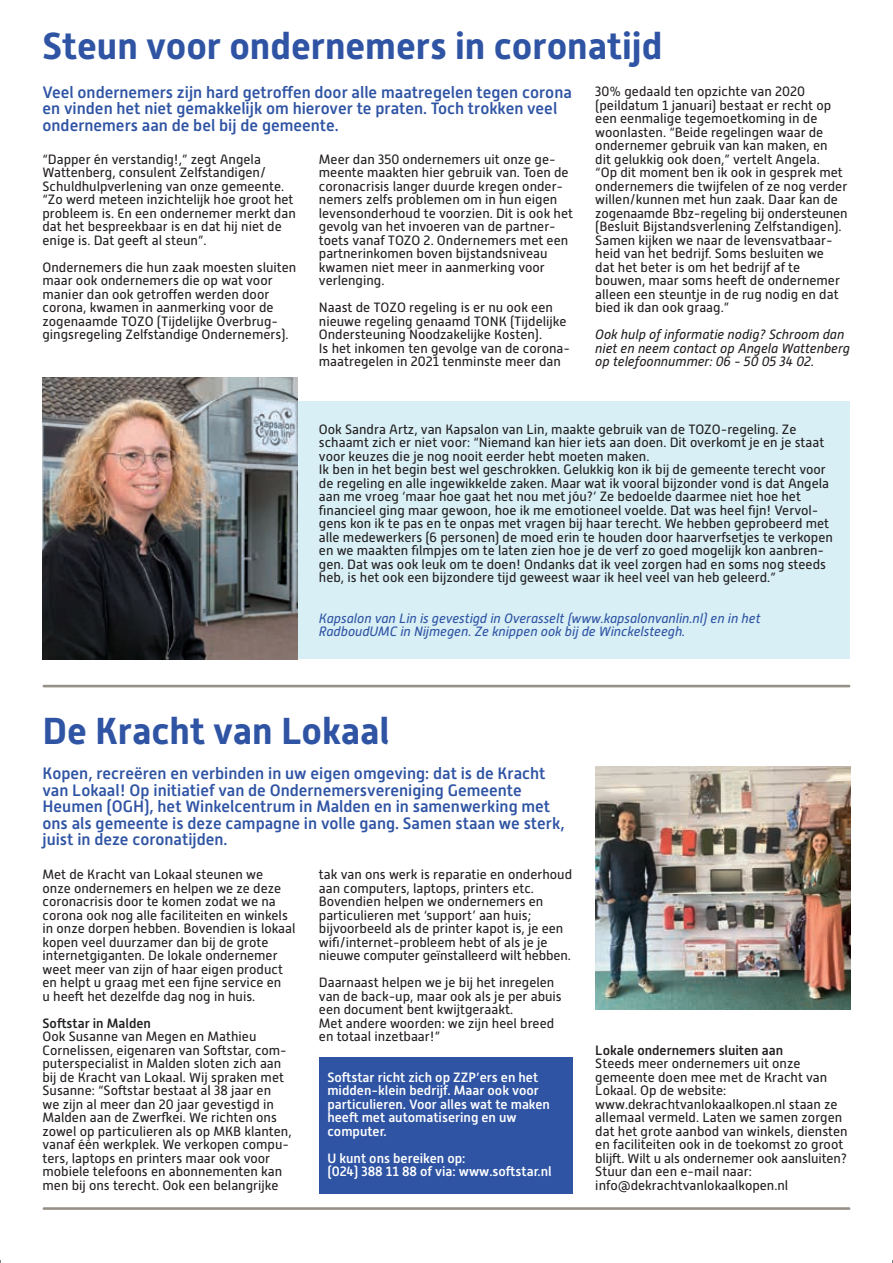
<style>
.page{position:relative;width:893px;height:1263px;background:#fff}
.page>*{position:absolute;margin:0;border:0;box-sizing:border-box;transform-origin:0 0}
.t1{font:700 37.5px "Alwyn New";color:#2f54a4}
.t2{font:500 16.5px/16.5px "Alwyn New";color:#2f54a4}
.t3{font:13.5px/13.5px "Alwyn New";color:#231f20}
.t4{font:500 13.5px/13.5px "Alwyn New";color:#fff}
.t5{font:italic 13.5px/13.5px "Alwyn New";color:#2f54a4}
.t6{font:italic 13.5px/13.5px "Alwyn New";color:#231f20}
.t7{font:500 13.5px "Alwyn New";color:#231f20}
</style>
<div class="page">
<div style="left:320px;top:1057px;width:253px;height:137px;background:#2f54a4"></div>
<div style="left:43px;top:402px;width:807px;height:257px;background:#d7eff5"></div>
<img style="left:43px;top:377px;width:255px;height:282px">
<img style="left:595px;top:767px;width:255px;height:242px">
<hr style="left:44px;top:1207px;width:805px;height:3px;background:#969188">
<hr style="left:44px;top:685px;width:805px;height:2px;background:#969188">
<h1 class="t1" style="left:43px;top:24px;width:621px">Steun voor ondernemers in coronatijd</h1>
<p class="t2" style="left:43px;top:84px;width:531px">Veel ondernemers zijn hard getroffen door alle maatregelen tegen corona en vinden het niet gemakkelijk om hierover te praten. Toch trokken veel ondernemers aan de bel bij de gemeente.</p>
<p class="t3" style="left:43px;top:152px;width:255px">“Dapper én verstandig!,” zegt Angela Wattenberg, consulent Zelfstandigen/ Schuldhulpverlening van onze gemeente. “Zo werd meteen inzichtelijk hoe groot het probleem is. En een ondernemer merkt dan dat het bespreekbaar is en dat hij niet de enige is. Dat geeft al steun”.</p>
<p class="t3" style="left:43px;top:260px;width:255px">Ondernemers die hun zaak moesten sluiten maar ook ondernemers die op wat voor manier dan ook getroffen werden door corona, kwamen in aanmerking voor de zogenaamde TOZO (Tijdelijke Overbrug&shy;gingsregeling Zelfstandige Ondernemers).</p>
<p class="t3" style="left:319px;top:152px;width:256px">Meer dan 350 ondernemers uit onze ge&shy;meente maakten hier gebruik van. Toen de coronacrisis langer duurde kregen onder&shy;nemers zelfs problemen om in hun eigen levensonderhoud te voorzien. Dit is ook het gevolg van het invoeren van de partner&shy;toets vanaf TOZO 2. Ondernemers met een partnerinkomen boven bijstandsniveau kwamen niet meer in aanmerking voor verlenging.</p>
<p class="t3" style="left:319px;top:301px;width:253px">Naast de TOZO regeling is er nu ook een nieuwe regeling genaamd TONK (Tijdelijke Ondersteuning Noodzakelijke Kosten).<br>Is het inkomen ten gevolge van de corona&shy;maatregelen in 2021 tenminste meer dan</p>
<p class="t3" style="left:595px;top:85px;width:254px">30% gedaald ten opzichte van 2020 (peildatum 1 januari) bestaat er recht op een eenmalige tegemoetkoming in de woonlasten. “Beide regelingen waar de ondernemer gebruik van kan maken, en<br>dit gelukkig ook doen,” vertelt Angela.<br>“Op dit moment ben ik ook in gesprek met ondernemers die twijfelen of ze nog verder willen/kunnen met hun zaak. Daar kan de zogenaamde Bbz-regeling bij ondersteunen (Besluit Bijstandsverlening Zelfstandigen).<br>Samen kijken we naar de levensvatbaar&shy;heid van het bedrijf. Soms besluiten we<br>dat het beter is om het bedrijf af te bouwen, maar soms heeft de ondernemer alleen een steuntje in de rug nodig en dat bied ik dan ook graag.”</p>
<p class="t6" style="left:595px;top:328px;width:256px">Ook hulp of informatie nodig? Schroom dan niet en neem contact op Angela Wattenberg op telefoonnummer: 06 - 50 05 34 02.</p>
<p class="t3" style="left:319px;top:422px;width:516px">Ook Sandra Artz, van Kapsalon van Lin, maakte gebruik van de TOZO-regeling. Ze schaamt zich er niet voor: “Niemand kan hier iets aan doen. Dit overkomt je en je staat voor keuzes die je nog nooit eerder hebt moeten maken.<br>Ik ben in het begin best wel geschrokken. Gelukkig kon ik bij de gemeente terecht voor de regeling en alle ingewikkelde zaken. Maar wat ik vooral bijzonder vond is dat Angela aan me vroeg ‘maar hoe gaat het nou met jóu?’ Ze bedoelde daarmee niet hoe het financieel ging maar gewoon, hoe ik me emotioneel voelde. Dat was heel fijn! Vervol&shy;gens kon ik te pas en te onpas met vragen bij haar terecht. We hebben geprobeerd met alle medewerkers (6 personen) de moed erin te houden door haarverfsetjes te verkopen en we maakten filmpjes om te laten zien hoe je de verf zo goed mogelijk kon aanbren&shy;gen. Dat was ook leuk om te doen! Ondanks dat ik veel zorgen had en soms nog steeds heb, is het ook een bijzondere tijd geweest waar ik heel veel van heb geleerd.”</p>
<p class="t5" style="left:319px;top:611px;width:443px">Kapsalon van Lin is gevestigd in Overasselt (www.kapsalonvanlin.nl) en in het<br>RadboudUMC in Nijmegen. Ze knippen ook bij de Winckelsteegh.</p>
<h1 class="t1" style="left:43px;top:709px;width:348px">De Kracht van Lokaal</h1>
<p class="t2" style="left:43px;top:765px;width:524px">Kopen, recreëren en verbinden in uw eigen omgeving: dat is de Kracht van Lokaal! Op initiatief van de Ondernemersvereniging Gemeente Heumen (OGH), het Winkelcentrum in Malden en in samenwerking met ons als gemeente is deze campagne in volle gang. Samen staan we sterk, juist in deze coronatijden.</p>
<p class="t3" style="left:43px;top:868px;width:255px">Met de Kracht van Lokaal steunen we<br>onze ondernemers en helpen we ze deze coronacrisis door te komen zodat we na corona ook nog alle faciliteiten en winkels in onze dorpen hebben. Bovendien is lokaal kopen veel duurzamer dan bij de grote internetgiganten. De lokale ondernemer weet meer van zijn of haar eigen product en helpt u graag met een fijne service en<br>u heeft het dezelfde dag nog in huis.</p>
<p class="t7" style="left:43px;top:1015px;width:110px">Softstar in Malden</p>
<p class="t3" style="left:43px;top:1030px;width:251px">Ook Susanne van Megen en Mathieu Cornelissen, eigenaren van Softstar, com&shy;puterspecialist in Malden sloten zich aan bij de Kracht van Lokaal. Wij spraken met Susanne: “Softstar bestaat al 38 jaar en<br>we zijn al meer dan 20 jaar gevestigd in Malden aan de Zwerfkei. We richten ons zowel op particulieren als op MKB klanten, vanaf één werkplek. We verkopen compu&shy;ters, laptops en printers maar ook voor mobiele telefoons en abonnementen kan men bij ons terecht. Ook een belangrijke</p>
<p class="t3" style="left:319px;top:868px;width:255px">tak van ons werk is reparatie en onderhoud aan computers, laptops, printers etc.<br>Bovendien helpen we ondernemers en particulieren met ‘support’ aan huis; bijvoorbeeld als de printer kapot is, je een wifi/internet-probleem hebt of als je je nieuwe computer geïnstalleerd wilt hebben.</p>
<p class="t3" style="left:319px;top:976px;width:244px">Daarnaast helpen we je bij het inregelen van de back-up, maar ook als je per abuis een document bent kwijtgeraakt.<br>Met andere woorden: we zijn heel breed en totaal inzetbaar!”</p>
<p class="t4" style="left:327px;top:1070px;width:224px">Softstar richt zich op ZZP’ers en het midden-klein bedrijf. Maar ook voor particulieren. Voor alles wat te maken heeft met automatisering en uw computer.</p>
<p class="t4" style="left:327px;top:1151px;width:226px">U kunt ons bereiken op:<br>(024) 388 11 88 of via: www.softstar.nl</p>
<p class="t7" style="left:595px;top:1042px;width:189px">Lokale ondernemers sluiten aan</p>
<p class="t3" style="left:595px;top:1057px;width:254px">Steeds meer ondernemers uit onze gemeente doen mee met de Kracht van Lokaal. Op de website: www.dekrachtvanlokaalkopen.nl staan ze allemaal vermeld. Laten we samen zorgen dat het grote aanbod van winkels, diensten en faciliteiten ook in de toekomst zo groot blijft. Wilt u als ondernemer ook aansluiten?<br>Stuur dan een e-mail naar: info@dekrachtvanlokaalkopen.nl</p>
</div>
